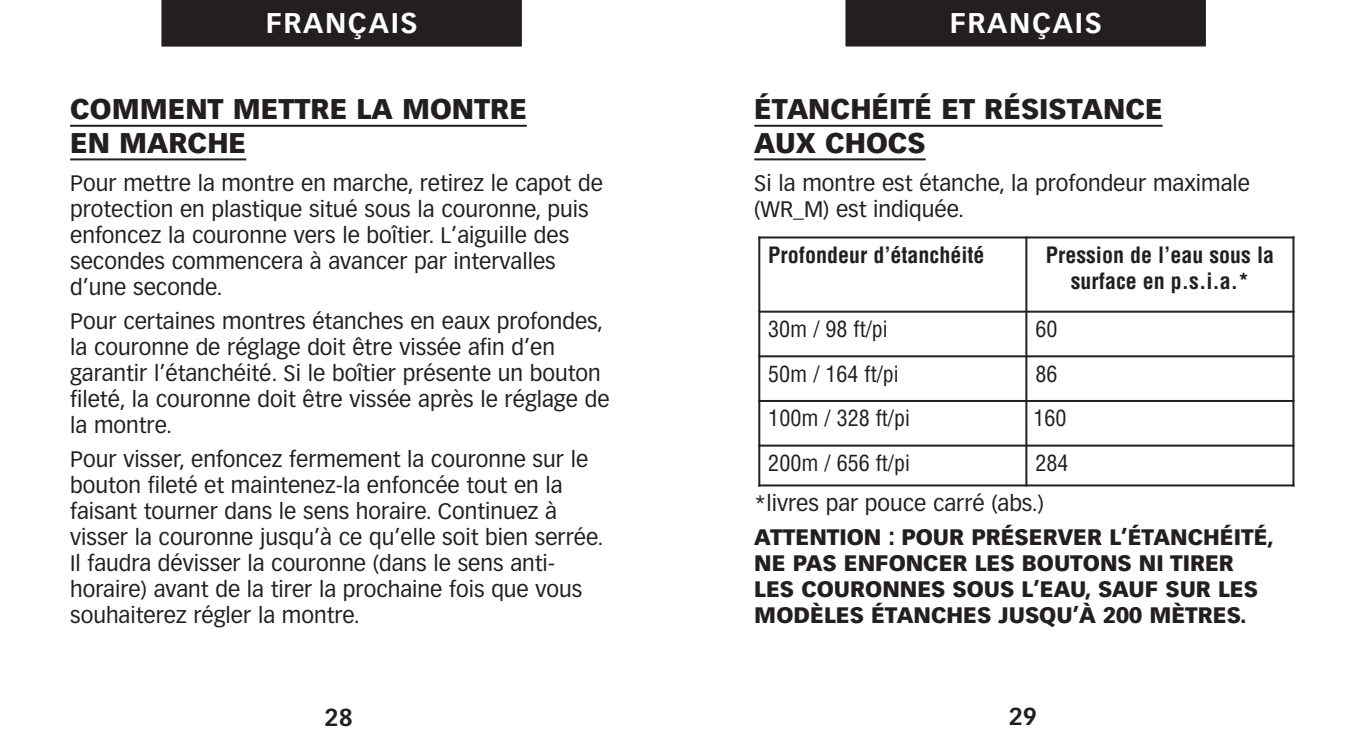
<style>
.page{position:relative;width:1364px;height:753px;background:#fff}
.page>*{position:absolute;margin:0;border:0;box-sizing:border-box;transform-origin:0 0}
.t1{font:900 28px/33.6px "Vectora LH";color:#231f20}
.t2{font:700 28px "Vectora LH";letter-spacing:.06em;color:#fff}
.t3{font:700 24px "Vectora LH";color:#231f20}
.t4{font:22px/26px "Vectora LH";color:#231f20}
.t5{font:900 22px/26px "Vectora LH";color:#231f20}
.t6{font:700 condensed 22px/26px "Helvetica";color:#231f20;text-align:center}
.t7{font:condensed 22px "Helvetica";color:#231f20}
.s1{font-weight:400}
</style>
<div class="page">
<hr style="left:754px;top:125px;width:408px;height:2px;background:#231f20">
<hr style="left:754px;top:158px;width:171px;height:2px;background:#231f20">
<div style="left:845px;top:0;width:361px;height:46px;background:#231f20"></div>
<hr style="left:70px;top:125px;width:457px;height:2px;background:#231f20">
<hr style="left:70px;top:158px;width:176px;height:2px;background:#231f20">
<div style="left:162px;top:0;width:360px;height:46px;background:#231f20"></div>
<hr style="left:758px;top:236px;width:2px;height:250px;background:#231f20">
<hr style="left:1025px;top:236px;width:2px;height:250px;background:#231f20">
<hr style="left:1292px;top:236px;width:2px;height:250px;background:#231f20">
<hr style="left:758px;top:236px;width:536px;height:2px;background:#231f20">
<hr style="left:758px;top:311px;width:536px;height:2px;background:#231f20">
<hr style="left:758px;top:355px;width:536px;height:2px;background:#231f20">
<hr style="left:758px;top:400px;width:536px;height:2px;background:#231f20">
<hr style="left:758px;top:444px;width:536px;height:2px;background:#231f20">
<hr style="left:758px;top:484px;width:536px;height:2px;background:#231f20">
<p class="t2" style="left:266px;top:11px;width:154px">FRANÇAIS</p>
<p class="t2" style="left:949px;top:11px;width:154px">FRANÇAIS</p>
<p class="t1" style="left:70px;top:94px;width:458px">COMMENT METTRE LA MONTRE<br>EN MARCHE</p>
<p class="t4" style="left:70px;top:170px;width:534px">Pour mettre la montre en marche, retirez le capot de protection en plastique situé sous la couronne, puis enfoncez la couronne vers le boîtier. L’aiguille des secondes commencera à avancer par intervalles d’une seconde.</p>
<p class="t4" style="left:70px;top:308px;width:541px">Pour certaines montres étanches en eaux profondes, la couronne de réglage doit être vissée afin d’en garantir l’étanchéité. Si le boîtier présente un bouton fileté, la couronne doit être vissée après le réglage de la montre.</p>
<p class="t4" style="left:70px;top:447px;width:535px">Pour visser, enfoncez fermement la couronne sur le bouton fileté et maintenez-la enfoncée tout en la faisant tourner dans le sens horaire. Continuez à visser la couronne jusqu’à ce qu’elle soit bien serrée.<br>Il faudra dévisser la couronne (dans le sens anti&shy;horaire) avant de la tirer la prochaine fois que vous souhaiterez régler la montre.</p>
<p class="t1" style="left:754px;top:94px;width:410px">ÉTANCHÉITÉ ET RÉSISTANCE<br>AUX CHOCS</p>
<p class="t4" style="left:754px;top:170px;width:497px">Si la montre est étanche, la profondeur maximale (WR_M) est indiquée.</p>
<p class="t6" style="left:768px;top:244px;width:218px">Profondeur d’étanchéité</p>
<p class="t6" style="left:1046px;top:244px;width:230px">Pression de l’eau sous la surface en p.s.i.a.*</p>
<p class="t7" style="left:768px;top:316px;width:121px">30m / 98 ft/pi</p>
<p class="t7" style="left:1035px;top:316px;width:23px">60</p>
<p class="t7" style="left:768px;top:361px;width:132px">50m / 164 ft/pi</p>
<p class="t7" style="left:1035px;top:361px;width:23px">86</p>
<p class="t7" style="left:768px;top:406px;width:143px">100m / 328 ft/pi</p>
<p class="t7" style="left:1033px;top:406px;width:34px">160</p>
<p class="t7" style="left:768px;top:450px;width:143px">200m / 656 ft/pi</p>
<p class="t7" style="left:1035px;top:450px;width:34px">284</p>
<p class="t5" style="left:754px;top:488px;width:521px;line-height:34px"><span class="s1">*livres par pouce carré (abs.)<br></span>ATTENTION : POUR PRÉSERVER L’ÉTANCHÉITÉ,</p>
<p class="t5" style="left:754px;top:552px;width:505px">NE PAS ENFONCER LES BOUTONS NI TIRER<br>LES COURONNES SOUS L’EAU, SAUF SUR LES<br>MODÈLES ÉTANCHES JUSQU’À 200 MÈTRES.</p>
<p class="t3" style="left:325px;top:707px;width:30px">28</p>
<p class="t3" style="left:1009px;top:707px;width:30px">29</p>
</div>
